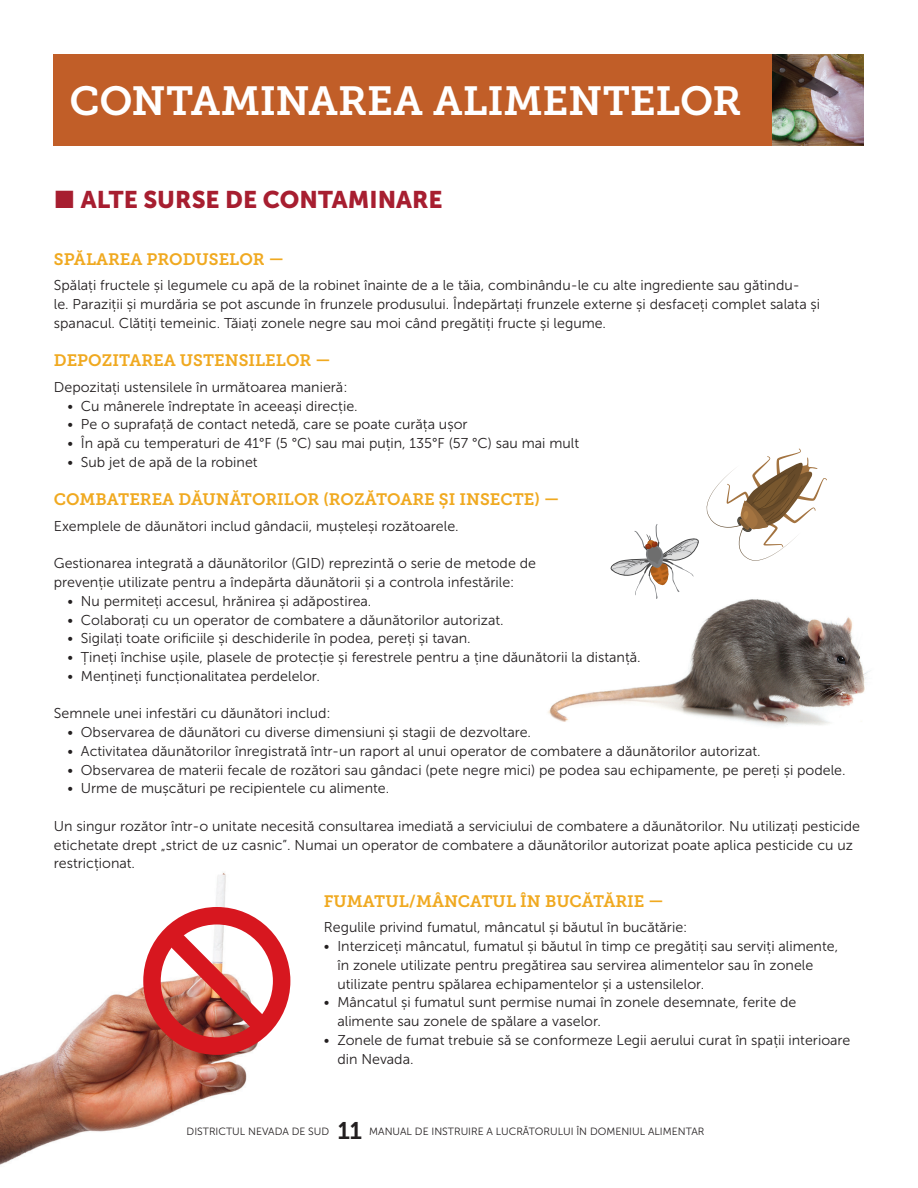
<style>
.page{position:relative;width:918px;height:1188px;background:#fff}
.page>*{position:absolute;margin:0;border:0;box-sizing:border-box;transform-origin:0 0}
.t1{font:40.5px "Museo Slab 700";letter-spacing:-.005em;color:#fff}
.t2{font:24px "Museo Sans 900";color:#a71e30}
.t3{font:16.5px "Museo Slab 700";color:#f0a920}
.t4{font:14.25px/18.8px "Museo Sans 300";color:#231f20}
.t5{font:10.5px "Museo Sans 300";color:#231f20}
.s1{font-family:"Museo Slab 700";font-size:24px}
</style>
<div class="page">
<img style="left:548px;top:599px;width:322px;height:127px">
<svg style="left:706px;top:449px;width:121px;height:112px"></svg>
<svg style="left:610px;top:524px;width:89px;height:75px"></svg>
<div style="left:54px;top:54px;width:810px;height:92px;background:#c15e28"></div>
<img style="left:772px;top:54px;width:92px;height:92px">
<img style="left:0;top:872px;width:250px;height:293px">
<svg style="left:146px;top:910px;width:141px;height:142px"></svg>
<p class="t1" style="left:70px;top:78px;width:673px">CONTAMINAREA ALIMENTELOR</p>
<p class="t2" style="left:81px;top:185px;width:363px">ALTE SURSE DE CONTAMINARE</p>
<p class="t3" style="left:54px;top:250px;width:232px">SPĂLAREA PRODUSELOR —</p>
<p class="t4" style="left:54px;top:276px;width:768px">Spălați fructele și legumele cu apă de la robinet înainte de a le tăia, combinându-le cu alte ingrediente sau gătindu-<br>le. Paraziții și murdăria se pot ascunde în frunzele produsului. Îndepărtați frunzele externe și desfaceți complet salata și spanacul. Clătiți temeinic. Tăiați zonele negre sau moi când pregătiți fructe și legume.</p>
<p class="t3" style="left:54px;top:351px;width:278px">DEPOZITAREA USTENSILELOR —</p>
<p class="t4" style="left:54px;top:378px;width:295px">Depozitați ustensilele în următoarea manieră:</p>
<p class="t4" style="left:67px;top:396px;width:292px">• Cu mânerele îndreptate în aceeași direcție.</p>
<p class="t4" style="left:67px;top:415px;width:402px">• Pe o suprafață de contact netedă, care se poate curăța ușor</p>
<p class="t4" style="left:67px;top:434px;width:513px">• În apă cu temperaturi de 41°F (5 °C) sau mai puțin, 135°F (57 °C) sau mai mult</p>
<p class="t4" style="left:67px;top:453px;width:192px">• Sub jet de apă de la robinet</p>
<p class="t3" style="left:54px;top:490px;width:507px">COMBATEREA DĂUNĂTORILOR (ROZĂTOARE ȘI INSECTE) —</p>
<p class="t4" style="left:54px;top:517px;width:406px">Exemplele de dăunători includ gândacii, mușteleși rozătoarele.</p>
<p class="t4" style="left:54px;top:554px;width:484px">Gestionarea integrată a dăunătorilor (GID) reprezintă o serie de metode de prevenție utilizate pentru a îndepărta dăunătorii și a controla infestările:</p>
<p class="t4" style="left:67px;top:592px;width:306px">• Nu permiteți accesul, hrănirea și adăpostirea.</p>
<p class="t4" style="left:67px;top:610px;width:438px">• Colaborați cu un operator de combatere a dăunătorilor autorizat.</p>
<p class="t4" style="left:67px;top:629px;width:405px">• Sigilați toate orificiile și deschiderile în podea, pereți și tavan.</p>
<p class="t4" style="left:67px;top:648px;width:575px">• Țineți închise ușile, plasele de protecție și ferestrele pentru a ține dăunătorii la distanță.</p>
<p class="t4" style="left:67px;top:667px;width:254px">• Mențineți funcționalitatea perdelelor.</p>
<p class="t4" style="left:54px;top:704px;width:278px">Semnele unei infestări cu dăunători includ:</p>
<p class="t4" style="left:67px;top:723px;width:465px">• Observarea de dăunători cu diverse dimensiuni și stagii de dezvoltare.</p>
<p class="t4" style="left:67px;top:742px;width:695px">• Activitatea dăunătorilor înregistrată într-un raport al unui operator de combatere a dăunătorilor autorizat.</p>
<p class="t4" style="left:67px;top:760px;width:780px">• Observarea de materii fecale de rozători sau gândaci (pete negre mici) pe podea sau echipamente, pe pereți și podele.</p>
<p class="t4" style="left:67px;top:779px;width:323px">• Urme de mușcături pe recipientele cu alimente.</p>
<p class="t4" style="left:54px;top:817px;width:808px">Un singur rozător într-o unitate necesită consultarea imediată a serviciului de combatere a dăunătorilor. Nu utilizați pesticide etichetate drept „strict de uz casnic”. Numai un operator de combatere a dăunătorilor autorizat poate aplica pesticide cu uz restricționat.</p>
<p class="t3" style="left:324px;top:892px;width:341px">FUMATUL/MÂNCATUL ÎN BUCĂTĂRIE —</p>
<p class="t4" style="left:324px;top:918px;width:365px">Regulile privind fumatul, mâncatul și băutul în bucătărie:</p>
<p class="t4" style="left:337px;top:937px;width:502px;text-indent:-14px">• Interziceți mâncatul, fumatul și băutul în timp ce pregătiți sau serviți alimente, în zonele utilizate pentru pregătirea sau servirea alimentelor sau în zonele utilizate pentru spălarea echipamentelor și a ustensilelor.</p>
<p class="t4" style="left:337px;top:993px;width:460px;text-indent:-14px">• Mâncatul și fumatul sunt permise numai în zonele desemnate, ferite de alimente sau zonele de spălare a vaselor.</p>
<p class="t4" style="left:337px;top:1031px;width:515px;text-indent:-14px">• Zonele de fumat trebuie să se conformeze Legii aerului curat în spații interioare din Nevada.</p>
<p class="t5" style="left:187px;top:1125px;width:144px">DISTRICTUL NEVADA DE SUD</p>
<p class="t5" style="left:338px;top:1125px;width:368px"><span class="s1">11</span> MANUAL DE INSTRUIRE A LUCRĂTORULUI ÎN DOMENIUL ALIMENTAR</p>
</div>
